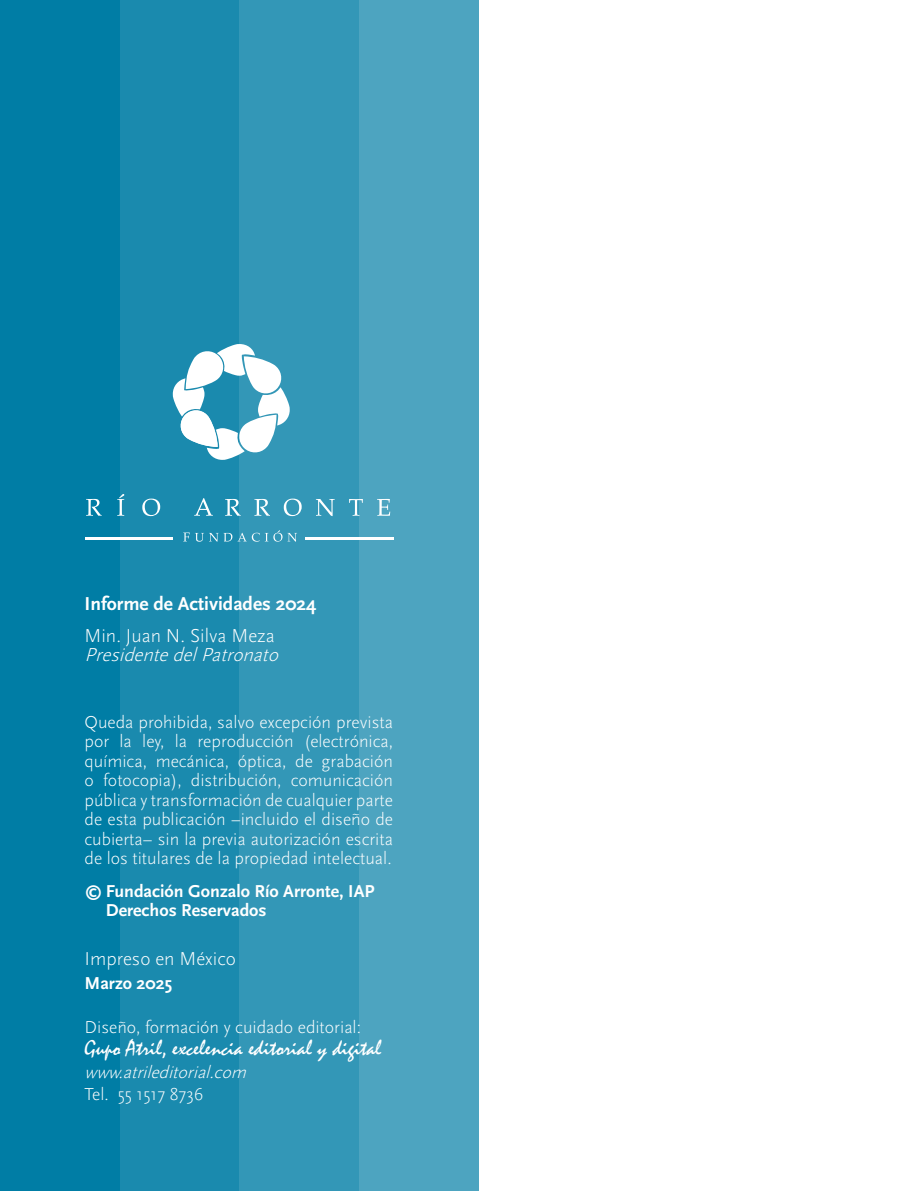
<style>
.page{position:relative;width:915px;height:1191px;background:#fff}
.page>*{position:absolute;margin:0;border:0;box-sizing:border-box;transform-origin:0 0}
.t1{font:22.5px "Mistral";color:#fff}
.t2{font:300 19.5px "Scala Sans";color:#fff}
.t3{font:700 19.5px "Scala Sans";color:#fff}
.t4{font:italic 300 19.5px "Scala Sans";color:#fff}
.t5{font:300 18px/19.5px "Scala Sans";color:#fff;text-align:justify}
.t6{font:700 18px/19.5px "Scala Sans";color:#fff}
.t7{font:italic 300 18px "Scala Sans";color:#fff}
</style>
<div class="page">
<div style="left:119px;top:0;width:120px;height:1191px;background:#1a8aae"></div>
<div style="left:239px;top:0;width:119px;height:1191px;background:#3397b7"></div>
<div style="left:0;top:0;width:119px;height:1191px;background:#007da5"></div>
<div style="left:358px;top:0;width:120px;height:1191px;background:#4da4c0"></div>
<svg style="left:117px;top:494px;width:7px;height:22px"></svg>
<svg style="left:142px;top:498px;width:18px;height:18px"></svg>
<svg style="left:194px;top:498px;width:19px;height:18px"></svg>
<svg style="left:225px;top:499px;width:16px;height:17px"></svg>
<svg style="left:254px;top:499px;width:16px;height:17px"></svg>
<svg style="left:284px;top:498px;width:17px;height:18px"></svg>
<svg style="left:316px;top:499px;width:18px;height:17px"></svg>
<svg style="left:349px;top:499px;width:14px;height:17px"></svg>
<svg style="left:377px;top:499px;width:13px;height:17px"></svg>
<svg style="left:86px;top:499px;width:16px;height:17px"></svg>
<svg style="left:183px;top:532px;width:63px;height:9px"></svg>
<svg style="left:252px;top:530px;width:45px;height:11px"></svg>
<hr style="left:85px;top:537px;width:87px;height:2px;background:#fff">
<hr style="left:305px;top:537px;width:88px;height:2px;background:#fff">
<svg style="left:173px;top:344px;width:116px;height:116px"></svg>
<p class="t3" style="left:85px;top:593px;width:233px">Informe de Actividades 2024</p>
<p class="t2" style="left:85px;top:625px;width:192px">Min. Juan N. Silva Meza</p>
<p class="t4" style="left:85px;top:644px;width:200px">PresidentedelPatronato</p>
<p class="t5" style="left:85px;top:712px;width:310px">Queda prohibida, salvo excepción prevista por la ley, la reproducción (electrónica, química, mecánica, óptica, de grabación o fotocopia), distribución, comunicación pública y transformación de cualquier parte de esta publicación –incluido el diseño de cubierta– sin la previa autorización escrita de los titulares de la propiedad intelectual.</p>
<p class="t6" style="left:106px;top:881px;width:270px;text-indent:-21px">© Fundación Gonzalo Río Arronte, IAP<br>Derechos Reservados</p>
<p class="t2" style="left:85px;top:948px;width:153px">Impreso en México</p>
<p class="t6" style="left:85px;top:974px;width:89px">Marzo 2025</p>
<p class="t5" style="left:85px;top:1017px;width:278px">Diseño, formación y cuidado editorial:</p>
<p class="t1" style="left:85px;top:1035px;width:298px">Gupo Atril, excelencia editorial y digital</p>
<p class="t7" style="left:85px;top:1062px;width:168px">www.atrileditorial.com</p>
<p class="t5" style="left:85px;top:1085px;width:120px">Tel. 55 1517 8736</p>
</div>
